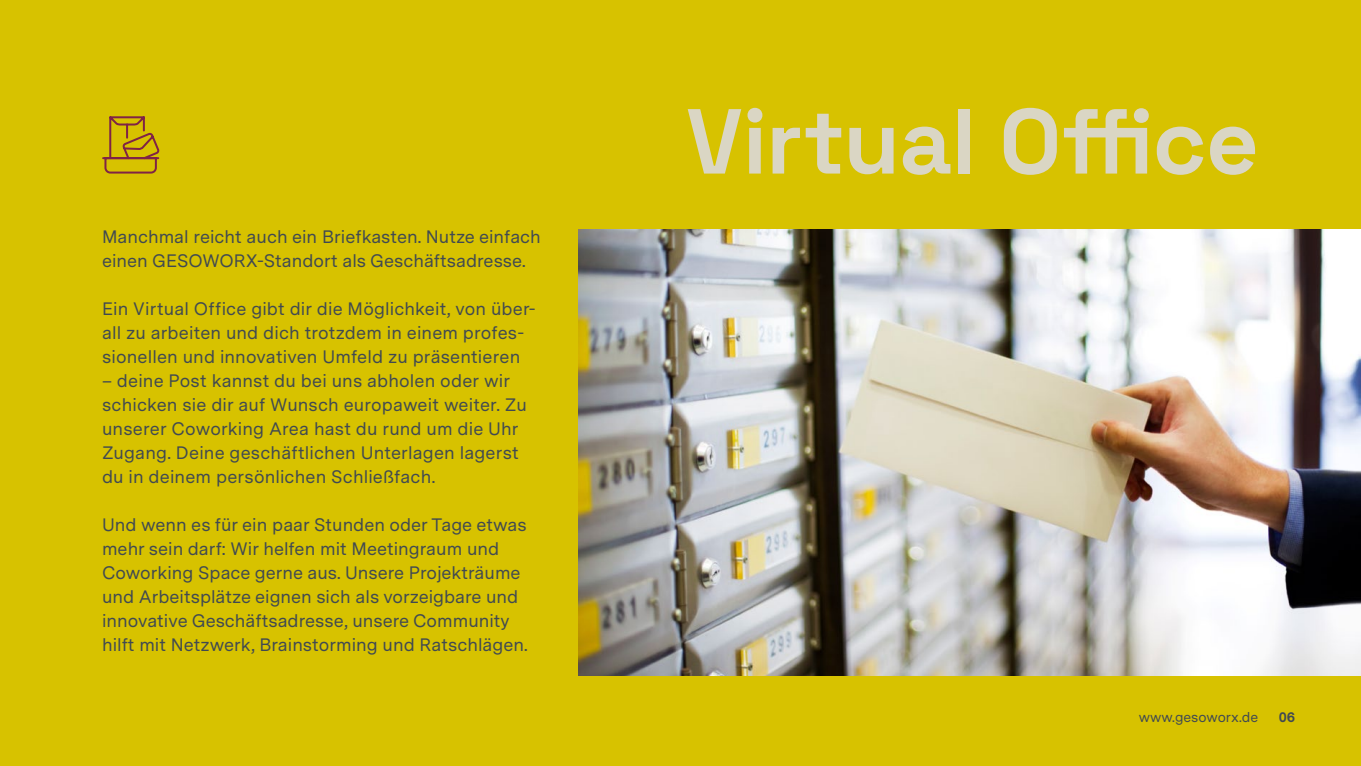
<style>
.page{position:relative;width:1361px;height:766px;background:#fff}
.page>*{position:absolute;margin:0;border:0;box-sizing:border-box;transform-origin:0 0}
.t1{font:700 92px "Space Grotesk";letter-spacing:-.005em;color:#dad6c4}
.t2{font:18px/24px "Messina Sans";color:#404952}
.t3{font:14px "Messina Sans";color:#404952}
.t4{font:700 14px "Messina Sans";color:#404952}
</style>
<div class="page">
<div style="left:0;top:0;width:1361px;height:765px;background:#d7c200"></div>
<img style="left:578px;top:229px;width:783px;height:446px">
<svg style="left:102px;top:116px;width:58px;height:58px"></svg>
<p class="t2" style="left:102px;top:224px;width:440px">Manchmal reicht auch ein Briefkasten. Nutze einfach einen GESOWORX-Standort als Geschäftsadresse.</p>
<p class="t2" style="left:102px;top:296px;width:435px">Ein Virtual Office gibt dir die Möglichkeit, von über&shy;all zu arbeiten und dich trotzdem in einem profes&shy;sionellen und innovativen Umfeld zu präsentieren</p>
<p class="t2" style="left:102px;top:368px;width:426px">– deine Post kannst du bei uns abholen oder wir schicken sie dir auf Wunsch europaweit weiter. Zu unserer Coworking Area hast du rund um die Uhr Zugang. Deine geschäftlichen Unterlagen lagerst du in deinem persönlichen Schließfach.</p>
<p class="t2" style="left:102px;top:512px;width:427px">Und wenn es für ein paar Stunden oder Tage etwas mehr sein darf: Wir helfen mit Meetingraum und Coworking Space gerne aus. Unsere Projekträume und Arbeitsplätze eignen sich als vorzeigbare und innovative Geschäftsadresse, unsere Community hilft mit Netzwerk, Brainstorming und Ratschlägen.</p>
<h1 class="t1" style="left:686px;top:69px;width:574px">Virtual Office</h1>
<p class="t3" style="left:1138px;top:706px;width:121px">www.gesoworx.de</p>
<p class="t4" style="left:1278px;top:706px;width:18px">06</p>
</div>
